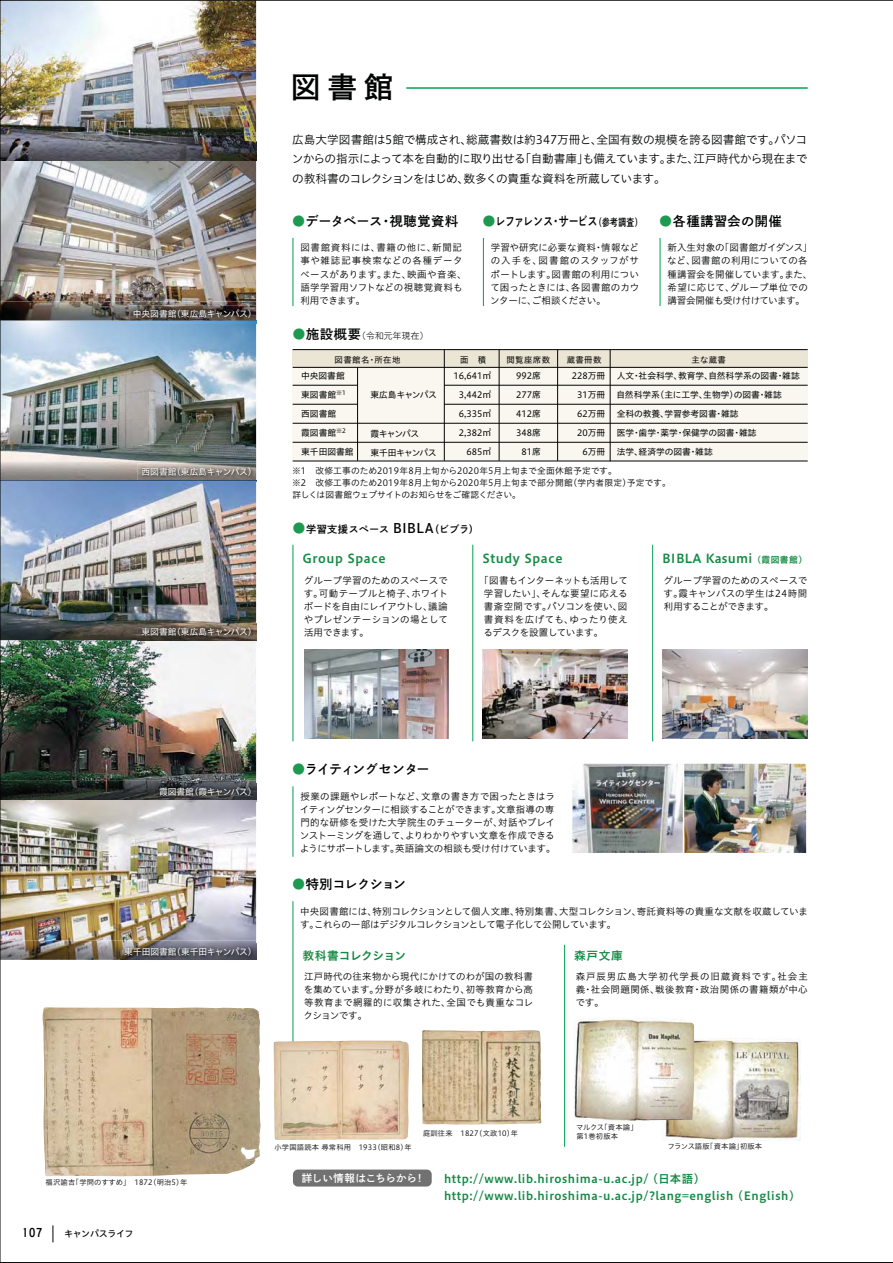
<style>
.page{position:relative;width:893px;height:1263px;background:#fff}
.page>*{position:absolute;margin:0;border:0;box-sizing:border-box;transform-origin:0 0}
.t1{font:29.25px "Shuei Go Gin Std B 90 msp RKSJ H";color:#010202}
.t2{font:13.2px "Shuei Go Gin Std B 90 msp RKSJ H";letter-spacing:-.015em;color:#010202;scale:.76 1}
.t3{font:13.2px "Shuei Go Gin Std B 90 msp RKSJ H";letter-spacing:-.015em;color:#010202}
.t4{font:13.2px "Shuei Go Gin Std B 90 msp RKSJ H";letter-spacing:-.055em;color:#010202}
.t5{font:13.2px "Shuei Go Gin Std B 90 msp RKSJ H";letter-spacing:-.035em;color:#010202}
.t6{font:13.2px "Shuei Go Gin Std B 90 msp RKSJ H";letter-spacing:.05em;color:#010202}
.t7{font:12.45px "Hiragino UD Sans Std W6 90 msp RKSJ H";letter-spacing:.05em;color:#148b44}
.t8{font:12.45px "Hiragino UD Sans Std W6 90 msp RKSJ H";letter-spacing:.02em;color:#148b44}
.t9{font:12px "laneb";color:#010202}
.t10{font:11.7px/19.6px "Hiragino UD Sans Std W3 90 msp RKSJ H";letter-spacing:-.05em;color:#010202;text-align:justify}
.t11{font:11.7px "Hiragino UD Sans Std W6 90 msp RKSJ H";letter-spacing:-.035em;color:#148b44}
.t12{font:11.7px "Hiragino UD Sans Std W6 90 msp RKSJ H";letter-spacing:.005em;color:#148b44}
.t13{font:11.25px/17.5px "Hiragino UD Sans Std W6 90 msp RKSJ H";letter-spacing:.05em;color:#148b44}
.t14{font:10.5px "Shuei Go Gin Std B 90 msp RKSJ H";letter-spacing:-.005em;color:#fff}
.t15{font:10.2px "Shuei Go Gin Std B 90 msp RKSJ H";color:#010202}
.t16{font:9.45px/13.2px "Hiragino UD Sans Std W3 90 msp RKSJ H";letter-spacing:.005em;color:#010202;text-align:justify}
.t17{font:9.45px/13.2px "Hiragino UD Sans Std W3 90 msp RKSJ H";letter-spacing:-.025em;color:#010202}
.t18{font:9.45px/13.2px "Hiragino UD Sans Std W3 90 msp RKSJ H";letter-spacing:.05em;color:#010202}
.t19{font:9px "Hiragino UD Sans Std W5 90 msp RKSJ H";letter-spacing:-.04em;color:#010202}
.t20{font:8.7px/18.9px "Hiragino UD Sans Std W4 90 msp RKSJ H";color:#010202;text-align:right}
.t21{font:8.7px/12px "Hiragino UD Sans Std W3 90 msp RKSJ H";letter-spacing:.01em;color:#010202}
.t22{font:8.7px "Hiragino UD Sans Std W4 90 msp RKSJ H";letter-spacing:-.015em;color:#fff}
.t23{font:8.7px/18.9px "Hiragino UD Sans Std W4 90 msp RKSJ H";letter-spacing:-.065em;color:#010202}
.t24{font:8.7px "Gothic MB101 Pro Light 90 msp RKSJ H";letter-spacing:.025em;color:#010202}
.t25{font:8.7px "Hiragino UD Sans Std W4 90 msp RKSJ H";letter-spacing:-.04em;color:#fff}
.t26{font:8.7px "Hiragino UD Sans Std W4 90 msp RKSJ H";letter-spacing:-.045em;color:#010202}
.t27{font:8.4px "Hiragino UD Sans Std W4 90 msp RKSJ H";letter-spacing:.05em;color:#010202}
.t28{font:7.35px/8.7px "Hiragino UD Sans Std W3 90 msp RKSJ H";letter-spacing:.025em;color:#010202}
.s1{color:#1e9a50}
.s2{font-family:"Shuei Go Gin Std B 90 msp RKSJ H";font-size:13.2px;color:#1e9a50}
.s3{font-family:"Shuei Go Gin Std B 90 msp RKSJ H";font-size:13.2px}
.s4{font-size:10.2px}
.s5{font-size:13.2px;color:#1e9a50}
.s6{font-size:13.2px}
.s7{font-size:8.7px}
</style>
<div class="page">
<img style="left:0;top:0;width:893px;height:1263px">
<p class="t22" style="left:133px;top:310px;width:125px">中央図書館（東広島キャンパス）</p>
<p class="t22" style="left:141px;top:469px;width:116px">西図書館（東広島キャンパス）</p>
<p class="t22" style="left:141px;top:628px;width:116px">東図書館（東広島キャンパス）</p>
<h1 class="t1" style="left:291px;top:76px;width:104px">図書館</h1>
<p class="t10" style="left:292px;top:131px;width:517px">広島大学図書館は5館で構成され、総蔵書数は約347万冊と、全国有数の規模を誇る図書館です。パソコンからの指示によって本を自動的に取り出せる「自動書庫」も備えています。また、江戸時代から現在までの教科書のコレクションをはじめ、数多くの貴重な資料を所蔵しています。</p>
<h2 class="t3" style="left:292px;top:216px;width:168px"><span class="s1">●</span>データベース・視聴覚資料</h2>
<p class="t18" style="left:300px;top:242px;width:168px">図書館資料には、書籍の他に、新聞記事や雑誌記事検索などの各種データベースがあります。また、映画や音楽、語学学習用ソフトなどの視聴覚資料も利用できます。</p>
<p class="t24" style="left:293px;top:332px;width:137px"><span class="s2">●</span><span class="s3">施設概要</span>（令和元年現在）</p>
<h2 class="t2" style="left:482px;top:216px;width:212px"><span class="s1">●</span>レファレンス・サービス<span class="s4">（参考調査）</span></h2>
<p class="t16" style="left:490px;top:242px;width:150px">学習や研究に必要な資料・情報などの入手を、図書館のスタッフがサポートします。図書館の利用について困ったときには、各図書館のカウンターに、ご相談ください。</p>
<h2 class="t6" style="left:659px;top:216px;width:124px"><span class="s1">●</span>各種講習会の開催</h2>
<p class="t16" style="left:667px;top:242px;width:147px;text-align:left">新入生対象の「図書館ガイダンス」など、図書館の利用についての各種講習会を開催しています。また、希望に応じて、グループ単位での講習会開催も受け付けています。</p>
<p class="t27" style="left:335px;top:356px;width:67px">図書館名・所在地</p>
<p class="t27" style="left:506px;top:356px;width:45px">閲覧座席数</p>
<p class="t27" style="left:567px;top:356px;width:36px">蔵書冊数</p>
<p class="t27" style="left:691px;top:356px;width:36px">主な蔵書</p>
<p class="t27" style="left:460px;top:356px;width:28px">面　積</p>
<p class="t20" style="left:454px;top:368px;width:39px">16,641㎡<br>3,442㎡<br>6,335㎡<br>2,382㎡<br>685㎡</p>
<p class="t20" style="left:516px;top:368px;width:26px">992席<br>277席<br>412席<br>348席<br>81席</p>
<p class="t20" style="left:572px;top:368px;width:35px">228万冊<br>31万冊<br>62万冊<br>20万冊<br>6万冊</p>
<p class="t20" style="left:616px;top:368px;width:185px;text-align:left">人文・社会科学、教育学、自然科学系の図書・雑誌自然科学系（主に工学、生物学）の図書・雑誌<br>全科の教養、学習参考図書・雑誌<br>医学・歯学・薬学・保健学の図書・雑誌<br>法学、経済学の図書・雑誌</p>
<p class="t20" style="left:301px;top:368px;width:54px;text-align:left">中央図書館東図書館<sup>※1</sup>西図書館<br>霞図書館<sup>※2</sup>東千田図書館</p>
<p class="t26" style="left:370px;top:392px;width:68px">東広島キャンパス</p>
<p class="t23" style="left:370px;top:425px;width:68px">霞キャンパス<br>東千田キャンパス</p>
<p class="t21" style="left:292px;top:466px;width:380px">※1　改修工事のため2019年8月上旬から2020年5月上旬まで全面休館予定です。<br>※2　改修工事のため2019年8月上旬から2020年5月上旬まで部分開館（学内者限定）予定です。詳しくは図書館ウェブサイトのお知らせをご確認ください。</p>
<p class="t15" style="left:293px;top:525px;width:188px"><span class="s5">●</span>学習支援スペース <span class="s6">BIBLA</span>（ビブラ）</p>
<h3 class="t7" style="left:303px;top:554px;width:84px">Group Space</h3>
<p class="t16" style="left:304px;top:575px;width:146px">グループ学習のためのスペースです。可動テーブルと椅子、ホワイトボードを自由にレイアウトし、議論やプレゼンテーションの場として活用できます。</p>
<h3 class="t7" style="left:482px;top:554px;width:82px">Study Space</h3>
<p class="t16" style="left:483px;top:575px;width:146px;text-indent:-4px">「図書もインターネットも活用して学習したい」、そんな要望に応える書斎空間です。パソコンを使い、図書資料を広げても、ゆったり使えるデスクを設置しています。</p>
<h3 class="t8" style="left:662px;top:554px;width:146px">BIBLA Kasumi<span class="s7">（霞図書館）</span></h3>
<p class="t16" style="left:663px;top:575px;width:145px">グループ学習のためのスペースです。霞キャンパスの学生は24時間利用することができます。</p>
<p class="t25" style="left:159px;top:788px;width:99px">霞図書館（霞キャンパス）</p>
<p class="t22" style="left:124px;top:949px;width:134px">東千田図書館（東千田キャンパス）</p>
<h2 class="t4" style="left:292px;top:764px;width:139px"><span class="s1">●</span>ライティングセンター</h2>
<p class="t16" style="left:300px;top:791px;width:257px;text-align:left">授業の課題やレポートなど、文章の書き方で困ったときはライティングセンターに相談することができます。文章指導の専門的な研修を受けた大学院生のチューターが、対話やブレインストーミングを通して、よりわかりやすい文章を作成できるようにサポートします。英語論文の相談も受け付けています。</p>
<h2 class="t5" style="left:292px;top:879px;width:115px"><span class="s1">●</span>特別コレクション</h2>
<p class="t17" style="left:300px;top:906px;width:509px">中央図書館には、特別コレクションとして個人文庫、特別集書、大型コレクション、寄託資料等の貴重な文献を収蔵しています。これらの一部はデジタルコレクションとして電子化して公開しています。</p>
<p class="t11" style="left:303px;top:951px;width:105px">教科書コレクション</p>
<p class="t16" style="left:304px;top:971px;width:231px">江戸時代の往来物から現代にかけてのわが国の教科書を集めています。分野が多岐にわたり、初等教育から高等教育まで網羅的に収集された、全国でも貴重なコレクションです。</p>
<p class="t12" style="left:574px;top:951px;width:50px">森戸文庫</p>
<p class="t16" style="left:575px;top:971px;width:234px">森戸辰男広島大学初代学長の旧蔵資料です。社会主義・社会問題関係、戦後教育・政治関係の書籍類が中心です。</p>
<p class="t28" style="left:46px;top:1179px;width:143px">福沢諭吉「学問のすすめ」　1872（明治5）年</p>
<p class="t9" style="left:22px;top:1226px;width:22px">107</p>
<p class="t19" style="left:64px;top:1230px;width:71px">キャンパスライフ</p>
<p class="t28" style="left:274px;top:1144px;width:139px">小学国語読本 尋常科用　1933（昭和8）年</p>
<p class="t28" style="left:423px;top:1130px;width:96px">庭訓往来　1827（文政10）年</p>
<p class="t28" style="left:576px;top:1124px;width:63px">マルクス「資本論」第1巻初版本</p>
<p class="t28" style="left:667px;top:1143px;width:96px">フランス語版「資本論」初版本</p>
<p class="t14" style="left:302px;top:1174px;width:125px">詳しい情報はこちらから！</p>
<p class="t13" style="left:444px;top:1171px;width:358px">http://www.lib.hiroshima-u.ac.jp/ （日本語）http://www.lib.hiroshima-u.ac.jp/?lang=english （English）</p>
</div>
